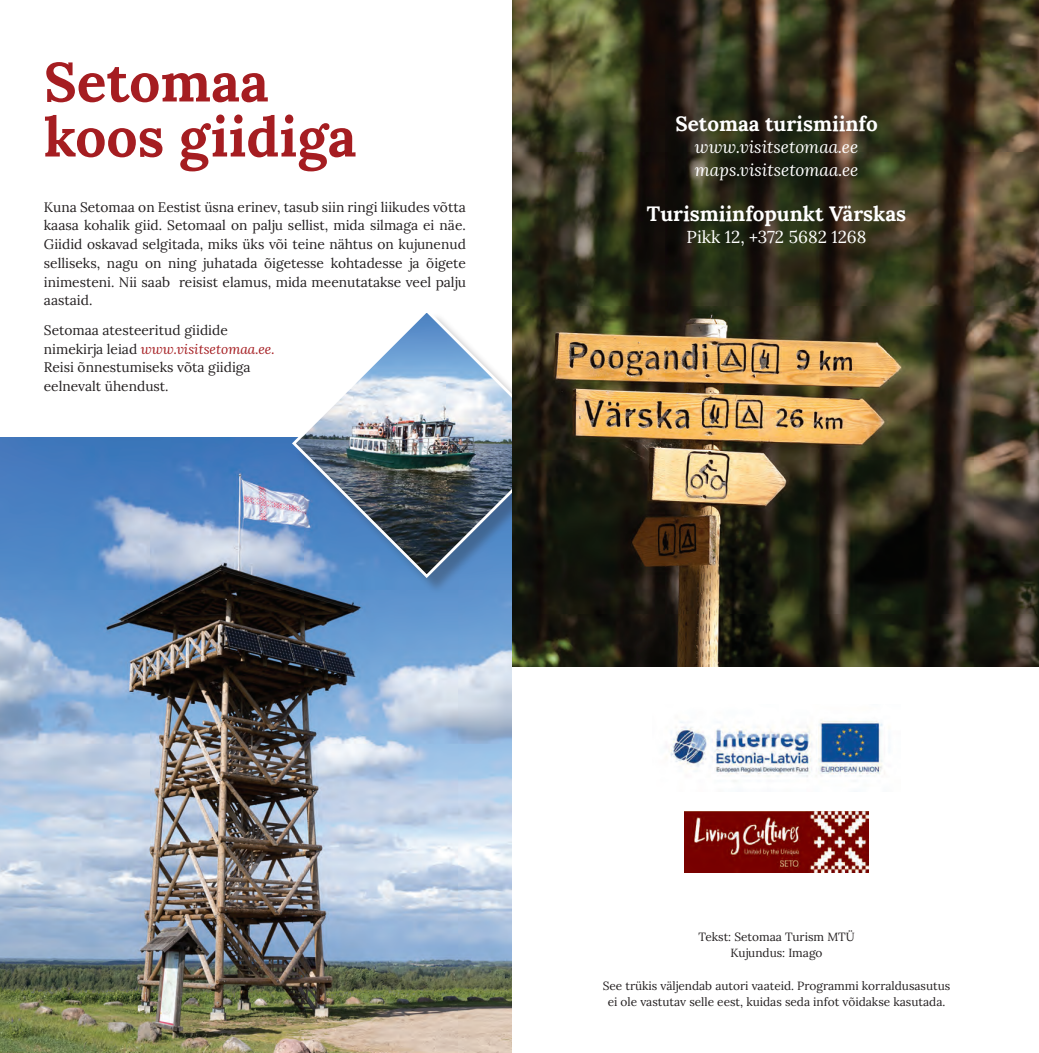
<style>
.page{position:relative;width:1039px;height:1053px;background:#fff}
.page>*{position:absolute;margin:0;border:0;box-sizing:border-box;transform-origin:0 0}
.t1{font:700 55px/55px "Lora";color:#a51d21}
.t2{font:700 20.62px "Lora";color:#fff}
.t3{font:italic 17.25px/22.5px "Lora";color:#fff}
.t4{font:17.25px "Lora";color:#fff}
.t5{font:13.75px/18.8px "Lora";color:#231f20;text-align:justify}
.t6{font:11.88px/16.2px "Lora";color:#231f20;text-align:center}
.s1{font-style:italic;color:#a51d21}
</style>
<div class="page">
<img style="left:0;top:438px;width:512px;height:614px">
<div style="left:295px;top:311px;width:282px;height:283px;background:#231f20;opacity:.3"></div>
<img style="left:290px;top:311px;width:222px;height:269px">
<img style="left:512px;top:0;width:526px;height:667px">
<img style="left:684px;top:811px;width:184px;height:61px">
<img style="left:666px;top:719px;width:224px;height:63px">
<p class="t1" style="left:44px;top:49px;width:314px">Setomaa koos giidiga</p>
<p class="t5" style="left:44px;top:196px;width:423px">Kuna Setomaa on Eestist üsna erinev, tasub siin ringi liikudes võtta kaasa kohalik giid. Setomaal on palju sellist, mida silmaga ei näe.<br>Giidid oskavad selgitada, miks üks või teine nähtus on kujunenud selliseks, nagu on ning juhatada õigetesse kohtadesse ja õigete inimesteni. Nii saab reisist elamus, mida meenutatakse veel palju aastaid.</p>
<p class="t5" style="left:44px;top:319px;width:232px;text-align:left">Setomaa atesteeritud giidide nimekirja leiad <span class="s1">www.visitsetomaa.ee.<br></span>Reisi õnnestumiseks võta giidiga eelnevalt ühendust.</p>
<p class="t2" style="left:675px;top:106px;width:204px">Setomaa turismiinfo</p>
<p class="t3" style="left:694px;top:136px;width:165px">www.visitsetomaa.ee maps.visitsetomaa.ee</p>
<p class="t2" style="left:646px;top:196px;width:261px">Turismiinfopunkt Värskas</p>
<p class="t4" style="left:686px;top:224px;width:181px">Pikk 12, +372 5682 1268</p>
<p class="t6" style="left:698px;top:927px;width:158px">Tekst: Setomaa Turism MTÜ<br>Kujundus: Imago</p>
<p class="t6" style="left:602px;top:976px;width:349px">See trükis väljendab autori vaateid. Programmi korraldusasutus ei ole vastutav selle eest, kuidas seda infot võidakse kasutada.</p>
</div>
